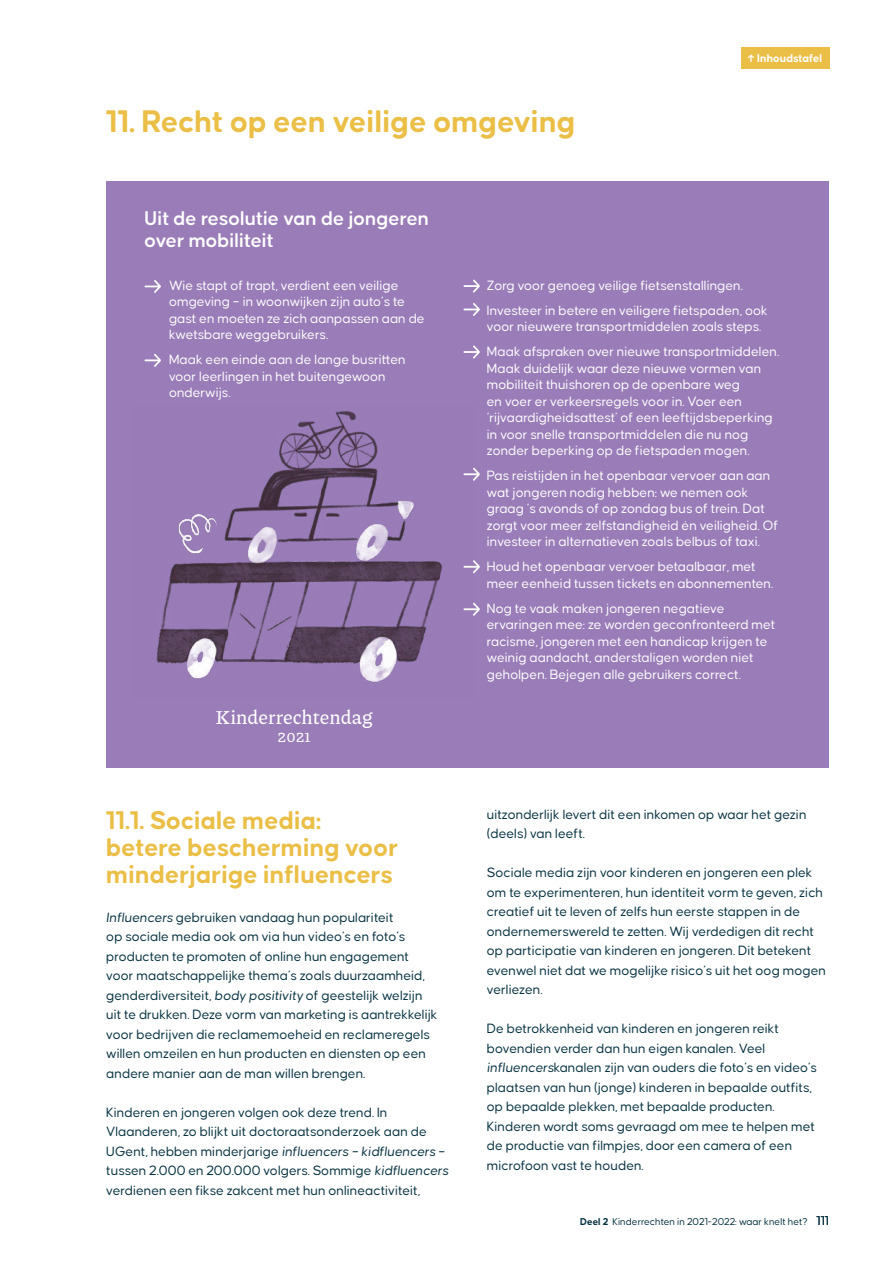
<style>
.page{position:relative;width:893px;height:1263px;background:#fff}
.page>*{position:absolute;margin:0;border:0;box-sizing:border-box;transform-origin:0 0}
.t1{font:700 33px "Causten Round";color:#ebbe46}
.t2{font:700 27px/27px "Causten Round";color:#ebbe46}
.t3{font:600 21px/22.5px "Causten Round";color:#fff}
.t4{font:500 19.5px "Piazzolla 18 pt";color:#fff}
.t5{font:500 15px "Piazzolla 18 pt";color:#fff}
.t6{font:14.25px/19.5px "Causten Round";color:#053141}
.t7{font:14.25px/16.5px "Causten Round";color:#fff}
.t8{font:700 12px "Causten Round";color:#fff}
.t9{font:10.5px "Causten Round";color:#053141}
.s1{font-weight:600}
.s2{font-style:italic}
.s3{font-weight:700}
.s4{font-size:13.5px}
</style>
<div class="page">
<div style="left:106px;top:181px;width:723px;height:586px;background:#9a7db8"></div>
<img style="left:156px;top:411px;width:318px;height:272px">
<svg style="left:145px;top:280px;width:16px;height:13px"></svg>
<svg style="left:145px;top:354px;width:16px;height:13px"></svg>
<svg style="left:463px;top:279px;width:17px;height:14px"></svg>
<svg style="left:463px;top:303px;width:17px;height:13px"></svg>
<svg style="left:463px;top:345px;width:17px;height:14px"></svg>
<svg style="left:463px;top:468px;width:17px;height:13px"></svg>
<svg style="left:463px;top:560px;width:17px;height:13px"></svg>
<svg style="left:463px;top:603px;width:17px;height:13px"></svg>
<div style="left:741px;top:48px;width:88px;height:21px;background:#ebbe46"></div>
<h1 class="t1" style="left:106px;top:103px;width:471px">11. Recht op een veilige omgeving</h1>
<h3 class="t3" style="left:145px;top:206px;width:286px">Uit de resolutie van de jongeren over mobiliteit</h3>
<p class="t8" style="left:747px;top:52px;width:77px"><span class="s1">↑</span> Inhoudstafel</p>
<p class="t7" style="left:169px;top:277px;width:257px">Wie stapt of trapt, verdient een veilige omgeving – in woonwijken zijn auto’s te gast en moeten ze zich aanpassen aan de kwetsbare weggebruikers.</p>
<p class="t7" style="left:169px;top:351px;width:238px">Maak een einde aan de lange busritten voor leerlingen in het buitengewoon onderwijs.</p>
<h3 class="t4" style="left:215px;top:706px;width:159px">Kinderrechtendag</h3>
<p class="t5" style="left:278px;top:728px;width:34px">2021</p>
<h2 class="t2" style="left:106px;top:806px;width:293px">11.1. Sociale media: betere bescherming voor minderjarige influencers</h2>
<p class="t6" style="left:106px;top:907px;width:333px"><span class="s2">Influencers</span> gebruiken vandaag hun populariteit<br>op sociale media ook om via hun video’s en foto’s producten te promoten of online hun engagement voor maatschappelijke thema’s zoals duurzaamheid, genderdiversiteit, <span class="s2">body positivity</span> of geestelijk welzijn uit te drukken. Deze vorm van marketing is aantrekkelijk voor bedrijven die reclamemoeheid en reclameregels willen omzeilen en hun producten en diensten op een andere manier aan de man willen brengen.</p>
<p class="t6" style="left:106px;top:1102px;width:344px">Kinderen en jongeren volgen ook deze trend. In Vlaanderen, zo blijkt uit doctoraatsonderzoek aan de UGent, hebben minderjarige <span class="s2">influencers – kidfluencers</span> – tussen 2.000 en 200.000 volgers. Sommige <span class="s2">kidfluencers </span>verdienen een fikse zakcent met hun onlineactiviteit,</p>
<p class="t7" style="left:487px;top:272px;width:282px;line-height:25px">Zorg voor genoeg veilige fietsenstallingen.<br>Investeer in betere en veiligere fietspaden, ook</p>
<p class="t7" style="left:487px;top:314px;width:294px;line-height:25px">voor nieuwere transportmiddelen zoals steps.<br>Maak afspraken over nieuwe transportmiddelen.</p>
<p class="t7" style="left:487px;top:360px;width:287px">Maak duidelijk waar deze nieuwe vormen van mobiliteit thuishoren op de openbare weg<br>en voer er verkeersregels voor in. Voer een ‘rijvaardigheidsattest’ of een leeftijdsbeperking in voor snelle transportmiddelen die nu nog zonder beperking op de fietspaden mogen.</p>
<p class="t7" style="left:487px;top:467px;width:293px">Pas reistijden in het openbaar vervoer aan aan wat jongeren nodig hebben: we nemen ook graag ‘s avonds of op zondag bus of trein. Dat zorgt voor meer zelfstandigheid én veiligheid. Of investeer in alternatieven zoals belbus of taxi.</p>
<p class="t7" style="left:487px;top:558px;width:288px">Houd het openbaar vervoer betaalbaar, met meer eenheid tussen tickets en abonnementen.</p>
<p class="t7" style="left:487px;top:600px;width:290px">Nog te vaak maken jongeren negatieve ervaringen mee: ze worden geconfronteerd met racisme, jongeren met een handicap krijgen te weinig aandacht, anderstaligen worden niet geholpen. Bejegen alle gebruikers correct.</p>
<p class="t6" style="left:487px;top:804px;width:321px">uitzonderlijk levert dit een inkomen op waar het gezin (deels) van leeft.</p>
<p class="t6" style="left:487px;top:863px;width:341px">Sociale media zijn voor kinderen en jongeren een plek om te experimenteren, hun identiteit vorm te geven, zich creatief uit te leven of zelfs hun eerste stappen in de ondernemerswereld te zetten. Wij verdedigen dit recht op participatie van kinderen en jongeren. Dit betekent evenwel niet dat we mogelijke risico’s uit het oog mogen verliezen.</p>
<p class="t6" style="left:487px;top:1019px;width:332px">De betrokkenheid van kinderen en jongeren reikt bovendien verder dan hun eigen kanalen. Veel <span class="s2">influencers</span>kanalen zijn van ouders die foto’s en video’s plaatsen van hun (jonge) kinderen in bepaalde outfits, op bepaalde plekken, met bepaalde producten.<br>Kinderen wordt soms gevraagd om mee te helpen met de productie van filmpjes, door een camera of een microfoon vast te houden.</p>
<p class="t9" style="left:580px;top:1216px;width:250px"><span class="s3">Deel 2</span> Kinderrechten in 2021-2022: waar knelt het? <span class="s4">111</span></p>
</div>
